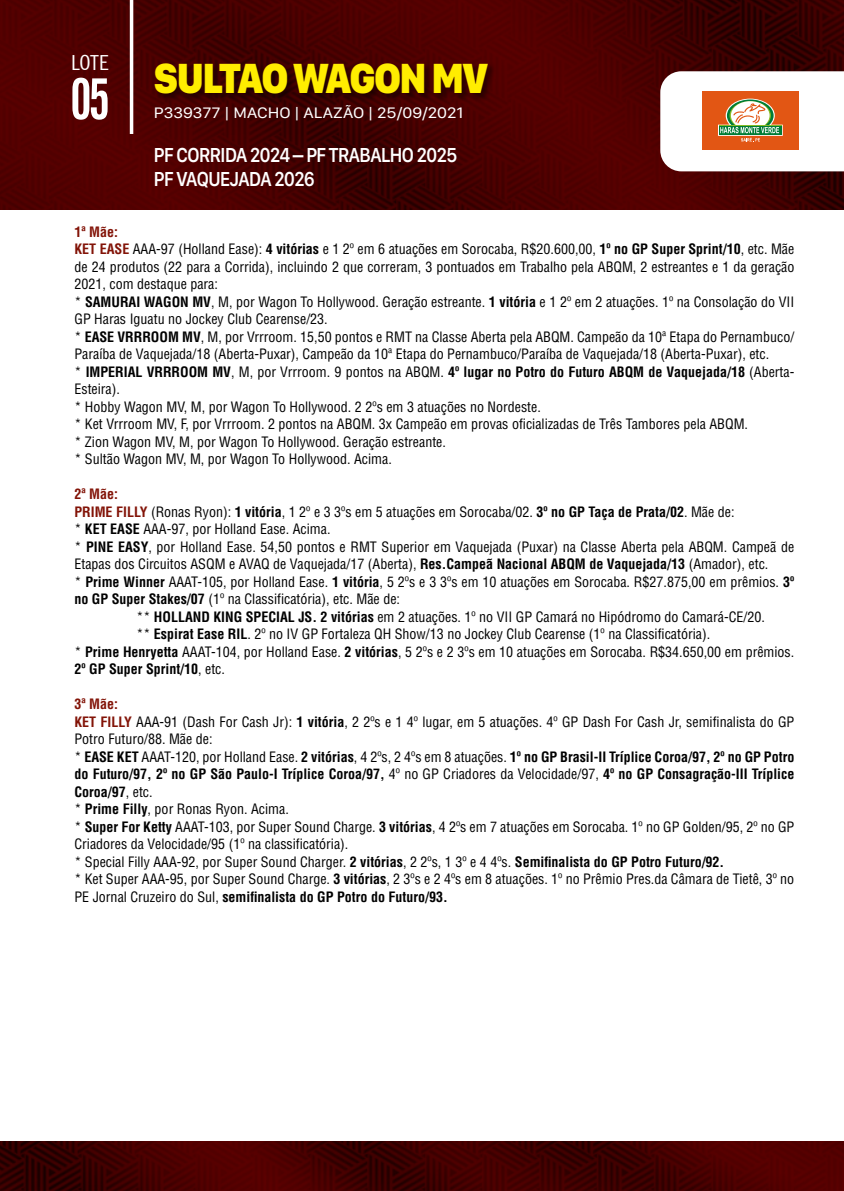
<style>
.page{position:relative;width:844px;height:1191px;background:#fff}
.page>*{position:absolute;margin:0;border:0;box-sizing:border-box;transform-origin:0 0}
.t1{font:700 extra-condensed 56px "News Gothic BT";color:#fff}
.t2{font:900 43.75px "SF Compact Display";letter-spacing:-.03em;color:#ffed00;scale:.88 1}
.t3{font:600 21px/24.5px "SF Compact Display";letter-spacing:-.025em;color:#fff;scale:.88 1}
.t4{font:condensed 20.82px "News Gothic BT";color:#fff;scale:1.11 1}
.t5{font:15.75px "SF Compact Display";color:#fff;scale:1.11 1}
.t6{font:condensed 14px/17.5px "Helvetica LT Std";color:#000}
.t7{font:700 condensed 14px "Helvetica LT Std";color:#000}
.t8{font:700 condensed 14px "Helvetica LT Std";color:#821307}
.s1{font-weight:700;color:#821307}
.s2{font-weight:700}
.s3{font-weight:400}
</style>
<div class="page">
<img style="left:0;top:0;width:843px;height:210px">
<img style="left:0;top:1141px;width:843px;height:50px">
<div style="left:153px;top:62px;width:343px;height:40px;background:#000;opacity:.45"></div>
<svg style="left:660px;top:71px;width:183px;height:100px"></svg>
<hr style="left:130px;top:0;width:3px;height:134px;background:#fff">
<h3 class="t4" style="left:71px;top:50px;width:35px">LOTE</h3>
<h1 class="t1" style="left:70px;top:65px;width:42px">05</h1>
<h2 class="t2" style="left:154px;top:52px;width:381px">SULTAO WAGON MV</h2>
<p class="t5" style="left:154px;top:102px;width:280px">P339377 | MACHO | ALAZÃO | 25/09/2021</p>
<h3 class="t3" style="left:154px;top:144px;width:346px">PF CORRIDA 2024 – PF TRABALHO 2025<br>PF VAQUEJADA 2026</h3>
<p class="t6" style="left:74px;top:223px;width:721px"><span class="s1">1ª Mãe:<br>KET EASE</span> AAA-97 (Holland Ease): <span class="s2">4 vitórias</span> e 1 2º em 6 atuações em Sorocaba, R$20.600,00, <span class="s2">1º no GP Super Sprint/10</span>, etc. Mãe de 24 produtos (22 para a Corrida), incluindo 2 que correram, 3 pontuados em Trabalho pela ABQM, 2 estreantes e 1 da geração 2021, com destaque para:<br>* <span class="s2">SAMURAI WAGON MV</span>, M, por Wagon To Hollywood. Geração estreante. <span class="s2">1 vitória</span> e 1 2º em 2 atuações. 1º na Consolação do VII GP Haras Iguatu no Jockey Club Cearense/23.<br>* <span class="s2">EASE VRRROOM MV</span>, M, por Vrrroom. 15,50 pontos e RMT na Classe Aberta pela ABQM. Campeão da 10ª Etapa do Pernambuco/ Paraíba de Vaquejada/18 (Aberta-Puxar), Campeão da 10ª Etapa do Pernambuco/Paraíba de Vaquejada/18 (Aberta-Puxar), etc.<br>* <span class="s2">IMPERIAL VRRROOM MV</span>, M, por Vrrroom. 9 pontos na ABQM. <span class="s2">4º lugar no Potro do Futuro ABQM de Vaquejada/18</span> (Aberta-Esteira).<br>* Hobby Wagon MV, M, por Wagon To Hollywood. 2 2ºs em 3 atuações no Nordeste.<br>* Ket Vrrroom MV, F, por Vrrroom. 2 pontos na ABQM. 3x Campeão em provas oficializadas de Três Tambores pela ABQM.<br>* Zion Wagon MV, M, por Wagon To Hollywood. Geração estreante.<br>* Sultão Wagon MV, M, por Wagon To Hollywood. Acima.</p>
<p class="t8" style="left:74px;top:485px;width:45px">2ª Mãe:</p>
<p class="t6" style="left:74px;top:503px;width:661px"><span class="s1">PRIME FILLY</span> (Ronas Ryon): <span class="s2">1 vitória</span>, 1 2º e 3 3ºs em 5 atuações em Sorocaba/02. <span class="s2">3º no GP Taça de Prata/02</span>. Mãe de:</p>
<p class="t6" style="left:74px;top:520px;width:257px">* <span class="s2">KET EASE</span> AAA-97, por Holland Ease. Acima.</p>
<p class="t6" style="left:74px;top:538px;width:721px">* <span class="s2">PINE EASY</span>, por Holland Ease. 54,50 pontos e RMT Superior em Vaquejada (Puxar) na Classe Aberta pela ABQM. Campeã de</p>
<p class="t6" style="left:74px;top:555px;width:695px">Etapas dos Circuitos ASQM e AVAQ de Vaquejada/17 (Aberta), <span class="s2">Res.Campeã Nacional ABQM de Vaquejada/13</span> (Amador), etc.</p>
<p class="t6" style="left:74px;top:573px;width:721px">* <span class="s2">Prime Winner</span> AAAT-105, por Holland Ease. <span class="s2">1 vitória</span>, 5 2ºs e 3 3ºs em 10 atuações em Sorocaba. R$27.875,00 em prêmios. <span class="s2">3º</span></p>
<p class="t6" style="left:74px;top:590px;width:327px"><span class="s2">no GP Super Stakes/07</span> (1º na Classificatória), etc. Mãe de:</p>
<p class="t6" style="left:136px;top:608px;width:629px">** <span class="s2">HOLLAND KING SPECIAL JS. 2 vitórias</span> em 2 atuações. 1º no VII GP Camará no Hipódromo do Camará-CE/20.</p>
<p class="t6" style="left:136px;top:625px;width:575px">** <span class="s2">Espirat Ease RIL</span>. 2º no IV GP Fortaleza QH Show/13 no Jockey Club Cearense (1º na Classificatória).</p>
<p class="t6" style="left:74px;top:643px;width:721px">* <span class="s2">Prime Henryetta</span> AAAT-104, por Holland Ease. <span class="s2">2 vitórias</span>, 5 2ºs e 2 3ºs em 10 atuações em Sorocaba. R$34.650,00 em prêmios.</p>
<p class="t7" style="left:74px;top:660px;width:152px">2º GP Super Sprint/10<span class="s3">, etc.</span></p>
<p class="t6" style="left:74px;top:695px;width:721px"><span class="s1">3ª Mãe:<br>KET FILLY</span> AAA-91 (Dash For Cash Jr): <span class="s2">1 vitória</span>, 2 2ºs e 1 4º lugar, em 5 atuações. 4º GP Dash For Cash Jr, semifinalista do GP Potro Futuro/88. Mãe de:<br>* <span class="s2">EASE KET</span> AAAT-120, por Holland Ease. <span class="s2">2 vitórias</span>, 4 2ºs, 2 4ºs em 8 atuações. <span class="s2">1º no GP Brasil-II Tríplice Coroa/97, 2º no GP Potro do Futuro/97, 2º no GP São Paulo-I Tríplice Coroa/97,</span> 4º no GP Criadores da Velocidade/97, <span class="s2">4º no GP Consagração-III Tríplice Coroa/97</span>, etc.<br>* <span class="s2">Prime Filly</span>, por Ronas Ryon. Acima.<br>* <span class="s2">Super For Ketty</span> AAAT-103, por Super Sound Charge. <span class="s2">3 vitórias</span>, 4 2ºs em 7 atuações em Sorocaba. 1º no GP Golden/95, 2º no GP Criadores da Velocidade/95 (1º na classificatória).<br>* Special Filly AAA-92, por Super Sound Charger. <span class="s2">2 vitórias</span>, 2 2ºs, 1 3º e 4 4ºs. <span class="s2">Semifinalista do GP Potro Futuro/92.<br></span>* Ket Super AAA-95, por Super Sound Charge. <span class="s2">3 vitórias</span>, 2 3ºs e 2 4ºs em 8 atuações. 1º no Prêmio Pres.da Câmara de Tietê, 3º no PE Jornal Cruzeiro do Sul, <span class="s2">semifinalista do GP Potro do Futuro/93.</span></p>
</div>
